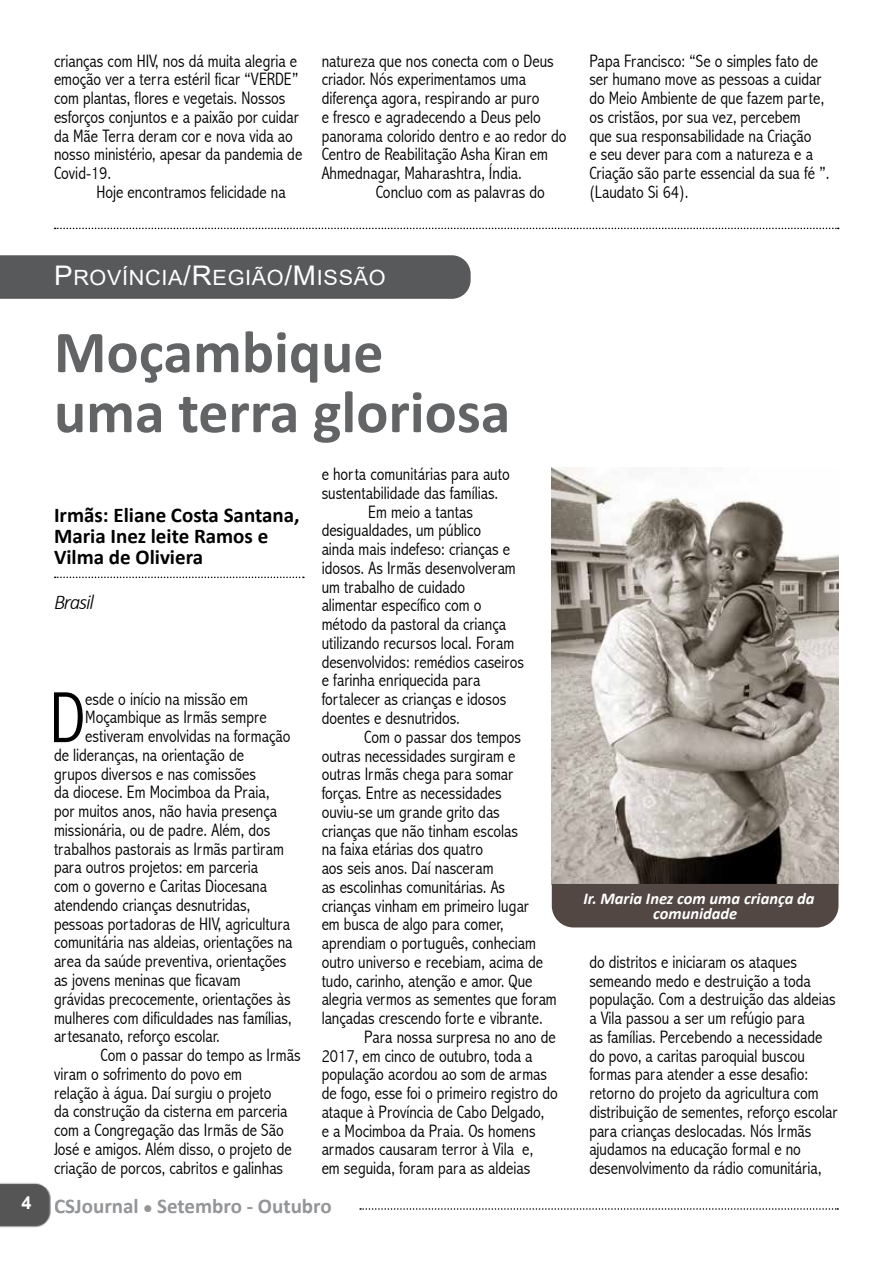
<style>
.page{position:relative;width:893px;height:1263px;background:#fff}
.page>*{position:absolute;margin:0;border:0;box-sizing:border-box;transform-origin:0 0}
.t1{font:300 condensed 73.05px "Abadi";color:#000}
.t2{font:700 60px/60px "Calibri";color:#636466}
.t3{font:700 21px/21px "Calibri";color:#000}
.t4{font:700 21px "Calibri";color:#939598}
.t5{font:21px "Arial";letter-spacing:.03em;color:#fff}
.t6{font:italic 300 21px "Calibri";letter-spacing:-.06em;color:#000}
.t7{font:300 condensed 18px/18.8px "Abadi";color:#000}
.t8{font:italic 700 16.5px/15px "Calibri";color:#fff;text-align:center}
.s1{font-size:27px}
</style>
<div class="page">
<img style="left:0;top:1183px;width:51px;height:45px">
<svg style="left:360px;top:1208px;width:478px;height:2px"></svg>
<div style="left:0;top:255px;width:471px;height:44px;background:#58595b"></div>
<svg style="left:55px;top:577px;width:249px;height:1px"></svg>
<svg style="left:55px;top:228px;width:784px;height:1px"></svg>
<img style="left:552px;top:468px;width:287px;height:416px">
<div style="left:552px;top:884px;width:286px;height:43px;background:#524743"></div>
<p class="t7" style="left:54px;top:51px;width:250px">crianças com HIV, nos dá muita alegria e emoção ver a terra estéril ficar “VERDE” com plantas, flores e vegetais. Nossos esforços conjuntos e a paixão por cuidar da Mãe Terra deram cor e nova vida ao nosso ministério, apesar da pandemia de Covid-19.</p>
<p class="t7" style="left:97px;top:183px;width:191px">Hoje encontramos felicidade na</p>
<p class="t7" style="left:322px;top:51px;width:246px">natureza que nos conecta com o Deus criador. Nós experimentamos uma diferença agora, respirando ar puro<br>e fresco e agradecendo a Deus pelo panorama colorido dentro e ao redor do Centro de Reabilitação Asha Kiran em Ahmednagar, Maharashtra, Índia.</p>
<p class="t7" style="left:376px;top:183px;width:171px">Concluo com as palavras do</p>
<p class="t7" style="left:589px;top:51px;width:242px">Papa Francisco: “Se o simples fato de ser humano move as pessoas a cuidar do Meio Ambiente de que fazem parte, os cristãos, por sua vez, percebem<br>que sua responsabilidade na Criação<br>e seu dever para com a natureza e a Criação são parte essencial da sua fé ”. (Laudato Si 64).</p>
<p class="t5" style="left:54px;top:263px;width:333px"><span class="s1">P</span>ROVÍNCIA<span class="s1">/R</span>EGIÃO<span class="s1">/M</span>ISSÃO</p>
<h2 class="t2" style="left:54px;top:321px;width:458px">Moçambique<br>uma terra gloriosa</h2>
<p class="t3" style="left:54px;top:505px;width:247px">Irmãs: Eliane Costa Santana,<br>Maria Inez leite Ramos e<br>Vilma de Oliviera</p>
<p class="t6" style="left:54px;top:589px;width:42px">Brasil</p>
<h1 class="t1" style="left:50px;top:675px;width:37px">D</h1>
<p class="t7" style="left:85px;top:689px;width:164px">esde o início na missão em</p>
<p class="t7" style="left:85px;top:708px;width:183px">Moçambique as Irmãs sempre</p>
<p class="t7" style="left:85px;top:727px;width:207px">estiveram envolvidas na formação</p>
<p class="t7" style="left:54px;top:745px;width:192px">de lideranças, na orientação de</p>
<p class="t7" style="left:54px;top:764px;width:203px">grupos diversos e nas comissões</p>
<p class="t7" style="left:54px;top:783px;width:217px">da diocese. Em Mocimboa da Praia,</p>
<p class="t7" style="left:54px;top:802px;width:225px">por muitos anos, não havia presença</p>
<p class="t7" style="left:54px;top:820px;width:218px">missionária, ou de padre. Além, dos</p>
<p class="t7" style="left:54px;top:839px;width:231px">trabalhos pastorais as Irmãs partiram</p>
<p class="t7" style="left:54px;top:858px;width:206px">para outros projetos: em parceria</p>
<p class="t7" style="left:54px;top:877px;width:215px">com o governo e Caritas Diocesana</p>
<p class="t7" style="left:54px;top:895px;width:198px">atendendo crianças desnutridas,</p>
<p class="t7" style="left:54px;top:914px;width:238px">pessoas portadoras de HIV, agricultura</p>
<p class="t7" style="left:54px;top:933px;width:240px">comunitária nas aldeias, orientações na</p>
<p class="t7" style="left:54px;top:952px;width:234px">area da saúde preventiva, orientações</p>
<p class="t7" style="left:54px;top:971px;width:188px">as jovens meninas que ficavam</p>
<p class="t7" style="left:54px;top:989px;width:238px">grávidas precocemente, orientações às</p>
<p class="t7" style="left:54px;top:1008px;width:239px">mulheres com dificuldades nas famílias,</p>
<p class="t7" style="left:54px;top:1027px;width:167px">artesanato, reforço escolar.</p>
<p class="t7" style="left:101px;top:1046px;width:202px">Com o passar do tempo as Irmãs</p>
<p class="t7" style="left:54px;top:1064px;width:190px">viram o sofrimento do povo em</p>
<p class="t7" style="left:54px;top:1083px;width:219px">relação à água. Daí surgiu o projeto</p>
<p class="t7" style="left:54px;top:1102px;width:235px">da construção da cisterna em parceria</p>
<p class="t7" style="left:54px;top:1121px;width:231px">com a Congregação das Irmãs de São</p>
<p class="t7" style="left:54px;top:1139px;width:239px">José e amigos. Além disso, o projeto de</p>
<p class="t7" style="left:54px;top:1158px;width:231px">criação de porcos, cabritos e galinhas</p>
<p class="t7" style="left:322px;top:465px;width:190px">e horta comunitárias para auto</p>
<p class="t7" style="left:322px;top:483px;width:178px">sustentabilidade das famílias.</p>
<p class="t7" style="left:368px;top:502px;width:106px">Em meio a tantas</p>
<p class="t7" style="left:322px;top:521px;width:161px">desigualdades, um público</p>
<p class="t7" style="left:322px;top:540px;width:190px">ainda mais indefeso: crianças e</p>
<p class="t7" style="left:322px;top:558px;width:196px">idosos. As Irmãs desenvolveram</p>
<p class="t7" style="left:322px;top:577px;width:145px">um trabalho de cuidado</p>
<p class="t7" style="left:322px;top:596px;width:161px">alimentar específico com o</p>
<p class="t7" style="left:322px;top:615px;width:186px">método da pastoral da criança</p>
<p class="t7" style="left:322px;top:634px;width:194px">utilizando recursos local. Foram</p>
<p class="t7" style="left:322px;top:652px;width:204px">desenvolvidos: remédios caseiros</p>
<p class="t7" style="left:322px;top:671px;width:160px">e farinha enriquecida para</p>
<p class="t7" style="left:322px;top:690px;width:186px">fortalecer as crianças e idosos</p>
<p class="t7" style="left:322px;top:709px;width:140px">doentes e desnutridos.</p>
<p class="t7" style="left:364px;top:727px;width:158px">Com o passar dos tempos</p>
<p class="t7" style="left:322px;top:746px;width:195px">outras necessidades surgiram e</p>
<p class="t7" style="left:322px;top:765px;width:193px">outras Irmãs chega para somar</p>
<p class="t7" style="left:322px;top:784px;width:181px">forças. Entre as necessidades</p>
<p class="t7" style="left:322px;top:802px;width:180px">ouviu-se um grande grito das</p>
<p class="t7" style="left:322px;top:821px;width:198px">crianças que não tinham escolas</p>
<p class="t7" style="left:322px;top:840px;width:163px">na faixa etárias dos quatro</p>
<p class="t7" style="left:322px;top:859px;width:173px">aos seis anos. Daí nasceram</p>
<p class="t7" style="left:322px;top:877px;width:185px">as escolinhas comunitárias. As</p>
<p class="t7" style="left:322px;top:896px;width:209px">crianças vinham em primeiro lugar</p>
<p class="t7" style="left:322px;top:915px;width:183px">em busca de algo para comer,</p>
<p class="t7" style="left:322px;top:934px;width:216px">aprendiam o português, conheciam</p>
<p class="t7" style="left:322px;top:952px;width:223px">outro universo e recebiam, acima de</p>
<p class="t7" style="left:322px;top:971px;width:212px">tudo, carinho, atenção e amor. Que</p>
<p class="t7" style="left:322px;top:990px;width:237px">alegria vermos as sementes que foram</p>
<p class="t7" style="left:322px;top:1009px;width:223px">lançadas crescendo forte e vibrante.</p>
<p class="t7" style="left:364px;top:1027px;width:193px">Para nossa surpresa no ano de</p>
<p class="t7" style="left:322px;top:1046px;width:212px">2017, em cinco de outubro, toda a</p>
<p class="t7" style="left:322px;top:1065px;width:227px">população acordou ao som de armas</p>
<p class="t7" style="left:322px;top:1084px;width:238px">de fogo, esse foi o primeiro registro do</p>
<p class="t7" style="left:322px;top:1102px;width:224px">ataque à Província de Cabo Delgado,</p>
<p class="t7" style="left:322px;top:1121px;width:216px">e a Mocimboa da Praia. Os homens</p>
<p class="t7" style="left:322px;top:1140px;width:213px">armados causaram terror à Vila e,</p>
<p class="t7" style="left:322px;top:1159px;width:210px">em seguida, foram para as aldeias</p>
<p class="t4" style="left:22px;top:1191px;width:312px"><sup>4</sup> CSJournal ● Setembro - Outubro</p>
<p class="t8" style="left:583px;top:890px;width:233px">Ir. Maria Inez com uma criança da comunidade</p>
<p class="t7" style="left:589px;top:952px;width:250px">do distritos e iniciaram os ataques semeando medo e destruição a toda população. Com a destruição das aldeias a Vila passou a ser um refúgio para<br>as famílias. Percebendo a necessidade do povo, a caritas paroquial buscou formas para atender a esse desafio: retorno do projeto da agricultura com distribuição de sementes, reforço escolar para crianças deslocadas. Nós Irmãs ajudamos na educação formal e no desenvolvimento da rádio comunitária,</p>
</div>
